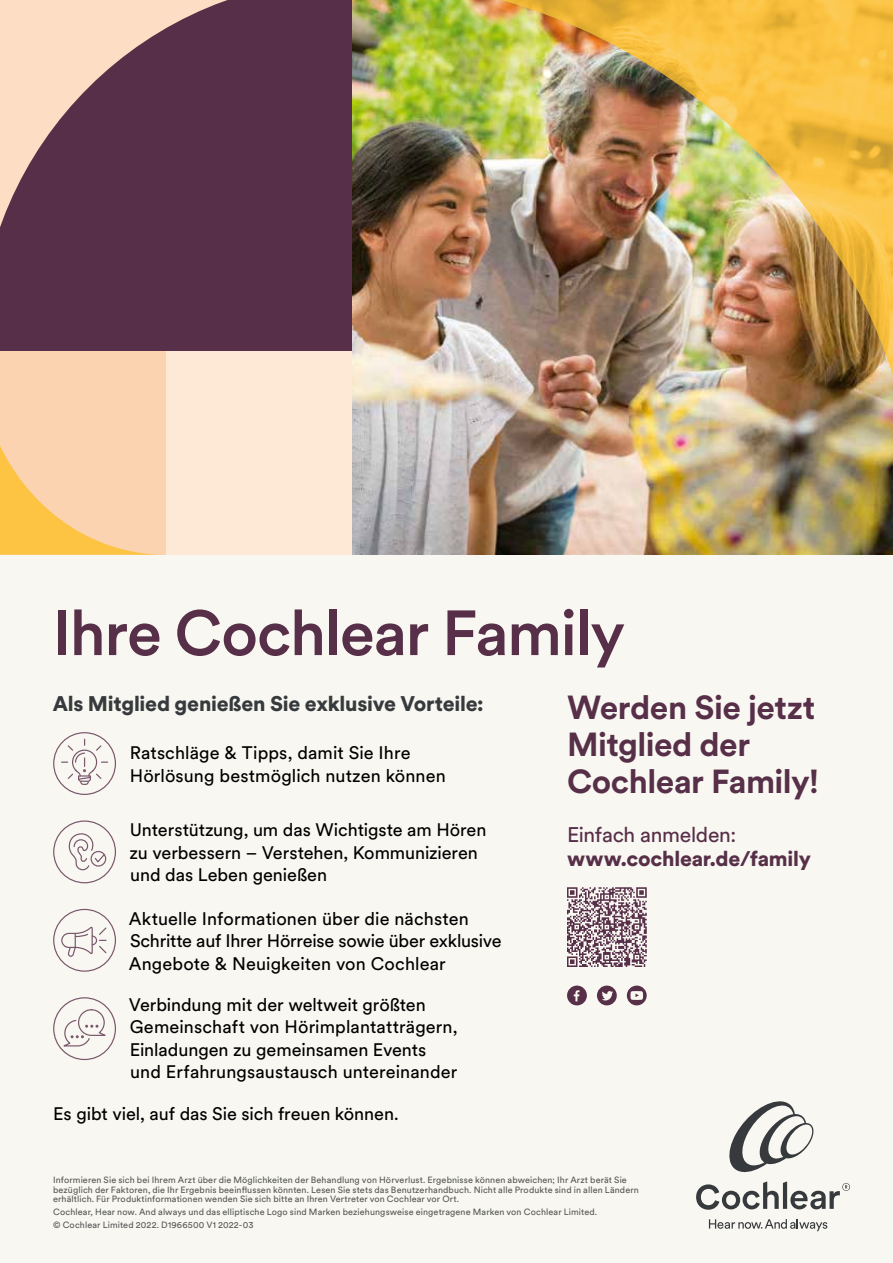
<style>
.page{position:relative;width:893px;height:1263px;background:#fff}
.page>*{position:absolute;margin:0;border:0;box-sizing:border-box;transform-origin:0 0}
.t1{font:500 63px "Circular XX";letter-spacing:-.02em;color:#572f48}
.t2{font:700 33px/36.8px "Circular XX";letter-spacing:-.015em;color:#572f48}
.t3{font:900 21px "Circular XX";letter-spacing:-.01em;color:#373a3d}
.t4{font:900 21px "Circular XX";letter-spacing:-.01em;color:#572f48}
.t5{font:21px "Circular XX";letter-spacing:-.015em;color:#572f48}
.t6{font:18px/22.5px "Circular XX";color:#000}
.t7{font:9px/9.8px "Circular XX";letter-spacing:.01em;color:#555756}
</style>
<div class="page">
<div style="left:0;top:555px;width:893px;height:708px;background:#f8f7f1"></div>
<div style="left:165px;top:351px;width:186px;height:204px;background:#fee9d7"></div>
<svg style="left:0;top:351px;width:163px;height:204px;background:#fcd09f"></svg>
<svg style="left:0;top:0;width:351px;height:348px;background:#6f495a"></svg>
<img style="left:351px;top:0;width:542px;height:555px">
<svg style="left:62px;top:739px;width:46px;height:46px"></svg>
<div style="left:53px;top:732px;width:63px;height:63px;border:1px solid #79576c;border-radius:50%"></div>
<svg style="left:68px;top:833px;width:38px;height:38px"></svg>
<div style="left:53px;top:820px;width:63px;height:63px;border:1px solid #79576c;border-radius:50%"></div>
<svg style="left:61px;top:926px;width:46px;height:31px"></svg>
<div style="left:53px;top:909px;width:63px;height:63px;border:1px solid #79576c;border-radius:50%"></div>
<svg style="left:59px;top:1008px;width:51px;height:39px"></svg>
<div style="left:53px;top:997px;width:63px;height:63px;border:1px solid #79576c;border-radius:50%"></div>
<svg style="left:567px;top:985px;width:20px;height:20px"></svg>
<svg style="left:597px;top:985px;width:20px;height:20px"></svg>
<svg style="left:627px;top:985px;width:20px;height:20px"></svg>
<svg style="left:567px;top:887px;width:80px;height:80px"></svg>
<svg style="left:729px;top:1101px;width:85px;height:71px"></svg>
<svg style="left:709px;top:1219px;width:118px;height:12px"></svg>
<svg style="left:696px;top:1181px;width:154px;height:29px"></svg>
<h1 class="t1" style="left:53px;top:590px;width:574px">Ihre Cochlear Family</h1>
<h3 class="t3" style="left:53px;top:689px;width:432px">Als Mitglied genießen Sie exklusive Vorteile:</h3>
<h3 class="t6" style="left:130px;top:741px;width:317px">Ratschläge &amp; Tipps, damit Sie Ihre<br>Hörlösung bestmöglich nutzen können</h3>
<h3 class="t6" style="left:130px;top:818px;width:358px">Unterstützung, um das Wichtigste am Hören zu verbessern – Verstehen, Kommunizieren und das Leben genießen</h3>
<h3 class="t6" style="left:129px;top:906px;width:374px">Aktuelle Informationen über die nächsten<br>Schritte auf Ihrer Hörreise sowie über exklusive<br>Angebote &amp; Neuigkeiten von Cochlear</h3>
<h3 class="t6" style="left:129px;top:992px;width:330px">Verbindung mit der weltweit größten Gemeinschaft von Hörimplantatträgern, Einladungen zu gemeinsamen Events und Erfahrungsaustausch untereinander</h3>
<h3 class="t6" style="left:53px;top:1102px;width:347px">Es gibt viel, auf das Sie sich freuen können.</h3>
<h2 class="t2" style="left:567px;top:688px;width:253px">Werden Sie jetzt<br>Mitglied der<br>Cochlear Family!</h2>
<h3 class="t5" style="left:567px;top:821px;width:171px">Einfach anmelden:</h3>
<h3 class="t4" style="left:567px;top:844px;width:245px">www.cochlear.de/family</h3>
<p class="t7" style="left:53px;top:1174px;width:587px">Informieren Sie sich bei Ihrem Arzt über die Möglichkeiten der Behandlung von Hörverlust. Ergebnisse können abweichen; Ihr Arzt berät Sie bezüglich der Faktoren, die Ihr Ergebnis beeinflussen könnten. Lesen Sie stets das Benutzerhandbuch. Nicht alle Produkte sind in allen Ländern erhältlich. Für Produktinformationen wenden Sie sich bitte an Ihren Vertreter von Cochlear vor Ort.</p>
<p class="t7" style="left:53px;top:1205px;width:545px;line-height:12.9px">Cochlear, Hear now. And always und das elliptische Logo sind Marken beziehungsweise eingetragene Marken von Cochlear Limited. © Cochlear Limited 2022. D1966500 V1 2022-03</p>
</div>
